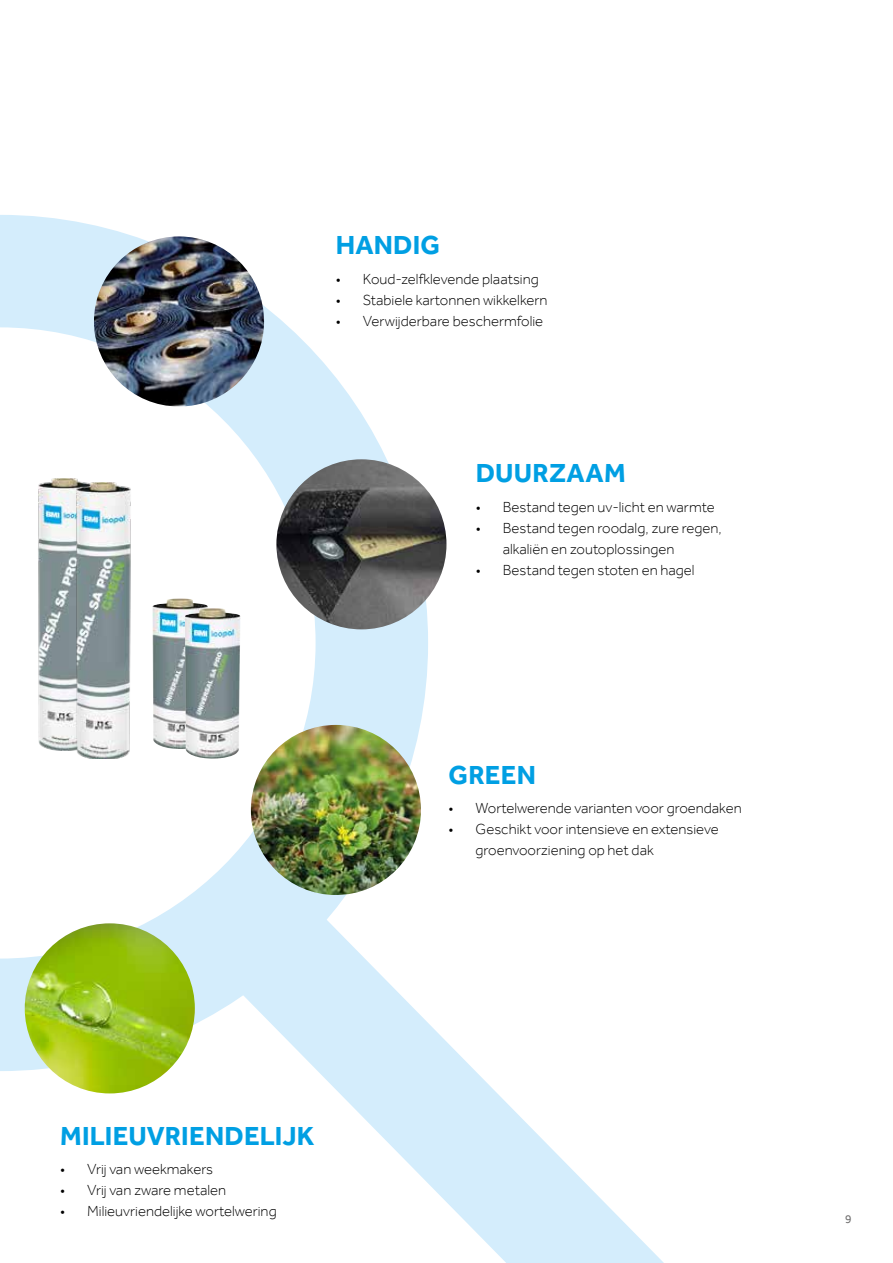
<style>
.page{position:relative;width:893px;height:1263px;background:#fff}
.page>*{position:absolute;margin:0;border:0;box-sizing:border-box;transform-origin:0 0}
.t1{font:700 27px "Effra";letter-spacing:.01em;color:#009fe3}
.t2{font:300 15px/21px "Effra";color:#000}
.t3{font:12px "Effra";color:#706f6f}
</style>
<div class="page">
<svg style="left:318px;top:1023px;width:346px;height:240px"></svg>
<svg style="left:0;top:215px;width:428px;height:856px"></svg>
<img style="left:276px;top:459px;width:170px;height:170px;border-radius:85px">
<img style="left:251px;top:725px;width:170px;height:170px;border-radius:85px">
<img style="left:94px;top:236px;width:170px;height:170px;border-radius:85px">
<img style="left:36px;top:478px;width:58px;height:272px">
<img style="left:152px;top:598px;width:56px;height:151px">
<img style="left:185px;top:608px;width:55px;height:151px">
<img style="left:25px;top:923px;width:170px;height:170px;border-radius:85px">
<img style="left:74px;top:482px;width:59px;height:277px">
<h1 class="t1" style="left:336px;top:229px;width:106px">HANDIG</h1>
<p class="t2" style="left:336px;top:268px;width:204px">• Koud-zelfklevende plaatsing</p>
<p class="t2" style="left:336px;top:289px;width:213px">• Stabiele kartonnen wikkelkern</p>
<p class="t2" style="left:336px;top:310px;width:209px">• Verwijderbare beschermfolie</p>
<h1 class="t1" style="left:476px;top:457px;width:151px">DUURZAAM</h1>
<p class="t2" style="left:476px;top:496px;width:240px">• Bestand tegen uv-licht en warmte</p>
<p class="t2" style="left:503px;top:517px;width:221px;text-indent:-27px">• Bestand tegen roodalg, zure regen, alkaliën en zoutoplossingen</p>
<p class="t2" style="left:476px;top:559px;width:220px">• Bestand tegen stoten en hagel</p>
<h1 class="t1" style="left:449px;top:758px;width:89px">GREEN</h1>
<p class="t2" style="left:449px;top:798px;width:295px">• Wortelwerende varianten voor groendaken</p>
<p class="t2" style="left:476px;top:819px;width:245px;text-indent:-27px">• Geschikt voor intensieve en extensieve groenvoorziening op het dak</p>
<h1 class="t1" style="left:60px;top:1119px;width:256px">MILIEUVRIENDELIJK</h1>
<p class="t2" style="left:60px;top:1158px;width:154px">• Vrij van weekmakers</p>
<p class="t2" style="left:60px;top:1179px;width:167px">• Vrij van zware metalen</p>
<p class="t2" style="left:60px;top:1200px;width:218px">• Milieuvriendelijke wortelwering</p>
<p class="t3" style="left:845px;top:1212px;width:8px">9</p>
</div>
